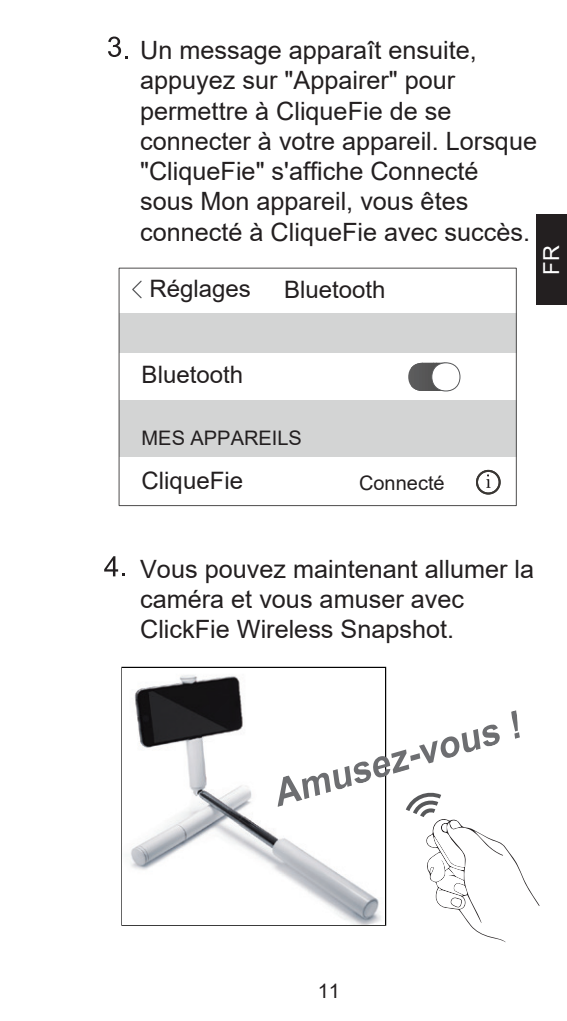
<style>
.page{position:relative;width:567px;height:1021px;background:#fff}
.page>*{position:absolute;margin:0;border:0;box-sizing:border-box;transform-origin:0 0}
.t1{font:25.2px/30.4px "Arial";color:#231f20}
.t2{font:24px "Arial";color:#231f20}
.t3{font:22px "Arial";color:#fff}
.t4{font:20px "Arial";color:#231f20}
</style>
<div class="page">
<svg style="left:108px;top:37px;width:20px;height:22px"></svg>
<svg style="left:104px;top:556px;width:21px;height:20px"></svg>
<div style="left:119px;top:400px;width:397px;height:57px;background:#d3d4d4"></div>
<div style="left:119px;top:313px;width:397px;height:39px;background:#d3d4d4"></div>
<svg style="left:408px;top:368px;width:3px;height:18px"></svg>
<svg style="left:411px;top:365px;width:3px;height:24px"></svg>
<div style="left:414px;top:363px;width:5px;height:28px;background:#5a5a5b"></div>
<div style="left:419px;top:363px;width:6px;height:28px;background:#585859"></div>
<div style="left:425px;top:363px;width:6px;height:28px;background:#565556"></div>
<div style="left:431px;top:363px;width:5px;height:28px;background:#535353"></div>
<svg style="left:436px;top:363px;width:3px;height:28px"></svg>
<svg style="left:450px;top:363px;width:9px;height:28px"></svg>
<div style="left:432px;top:363px;width:28px;height:28px;background:#fff;border-radius:50%"></div>
<div style="left:431px;top:362px;width:29px;height:29px;border:1px solid #57585a;border-radius:50%"></div>
<div style="left:476px;top:470px;width:25px;height:24px;border:2px solid #3a3734;border-radius:50%"></div>
<svg style="left:486px;top:474px;width:5px;height:14px"></svg>
<svg style="left:132px;top:281px;width:10px;height:17px"></svg>
<img style="left:130px;top:675px;width:147px;height:196px">
<svg style="left:277px;top:710px;width:262px;height:232px"></svg>
<div style="left:536px;top:214px;width:31px;height:91px;background:#231f20"></div>
<p class="t1" style="left:140px;top:35px;width:398px">Un message apparaît ensuite, appuyez sur "Appairer" pour permettre à CliqueFie de se connecter à votre appareil. Lorsque "CliqueFie" s'affiche Connecté sous Mon appareil, vous êtes connecté à CliqueFie avec succès.</p>
<p class="t3" style="left:536px;top:275px;width:31px;rotate:-90deg">FR</p>
<p class="t2" style="left:149px;top:272px;width:103px">Réglages</p>
<p class="t2" style="left:142px;top:358px;width:103px">Bluetooth</p>
<p class="t2" style="left:284px;top:273px;width:103px">Bluetooth</p>
<p class="t4" style="left:142px;top:424px;width:162px">MES APPAREILS</p>
<p class="t2" style="left:142px;top:463px;width:103px">CliqueFie</p>
<p class="t4" style="left:359px;top:469px;width:87px">Connecté</p>
<p class="t1" style="left:140px;top:553px;width:396px">Vous pouvez maintenant allumer la caméra et vous amuser avec<br>ClickFie Wireless Snapshot.</p>
<p class="t4" style="left:318px;top:977px;width:24px">11</p>
</div>
